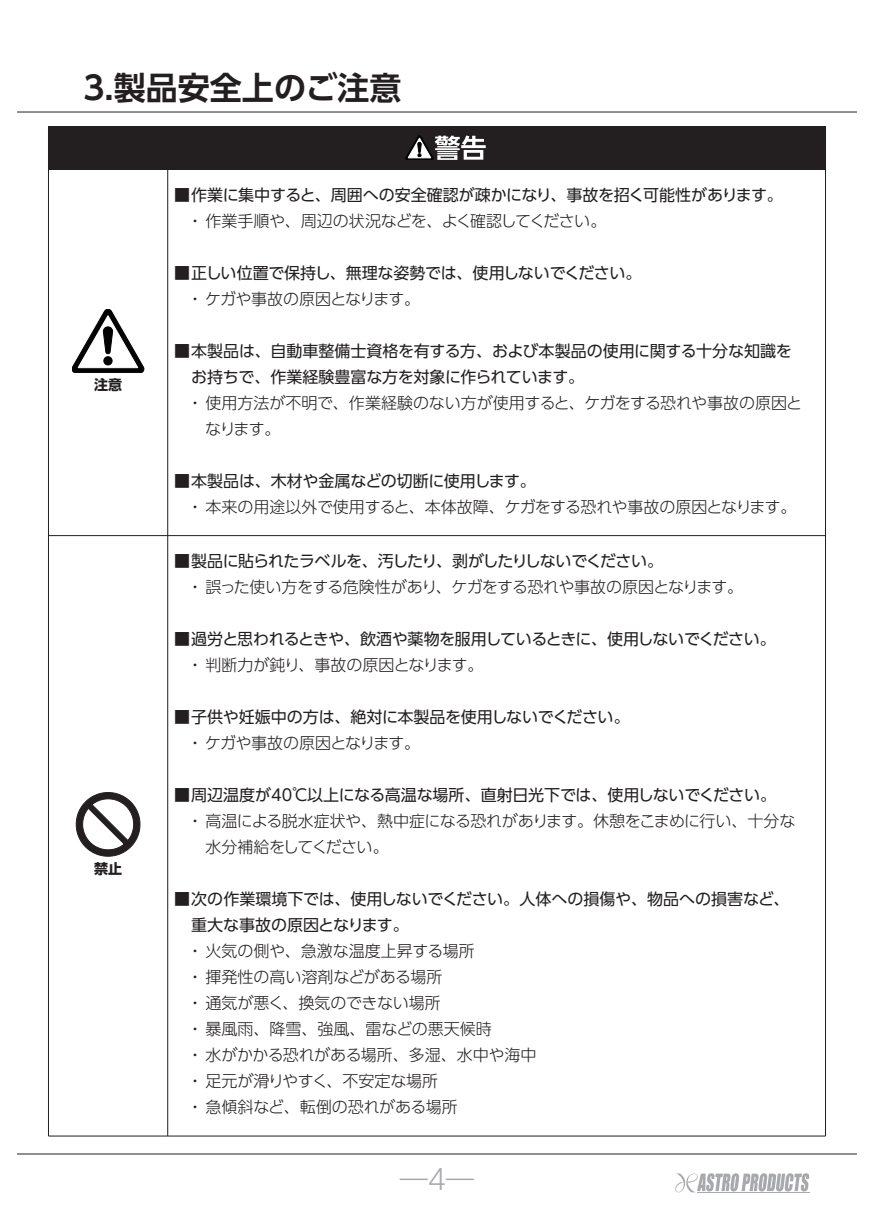
<style>
.page{position:relative;width:874px;height:1225px;background:#fff}
.page>*{position:absolute;margin:0;border:0;box-sizing:border-box;transform-origin:0 0}
.t1{font:700 32px "UD Shin Go Pr 6 De";color:#231f20}
.t2{font:300 28px "UD Shin Go Pr 6";color:#a8a9ad}
.t3{font:16px/26px "UD Shin Go Pr 6";letter-spacing:-.015em;color:#231f20}
.t4{font:300 16px/26px "UD Shin Go Pr 6";letter-spacing:-.01em;color:#231f20}
.t5{font:300 16px/26px "UD Shin Go Pr 6";letter-spacing:-.035em;color:#231f20}
.t6{font:16px "UD Shin Go Pr 6";letter-spacing:-.035em;color:#231f20}
.t7{font:300 16px "UD Shin Go Pr 6";letter-spacing:-.04em;color:#231f20}
.t8{font:16px "UD Shin Go Pr 6";letter-spacing:-.04em;color:#231f20}
.t9{font:300 16px "UD Shin Go Pr 6";letter-spacing:-.055em;color:#231f20}
.t10{font:300 16px "UD Shin Go Pr 6";letter-spacing:-.03em;color:#231f20}
.t11{font:700 14px "UD Shin Go Pr 6";color:#231f20}
</style>
<div class="page">
<hr style="left:17px;top:1153px;width:839px;height:1px;background:#231f20">
<hr style="left:17px;top:111px;width:839px;height:1px;background:#231f20">
<hr style="left:48px;top:126px;width:1px;height:1010px;background:#231f20">
<hr style="left:48px;top:1135px;width:777px;height:1px;background:#231f20">
<hr style="left:824px;top:126px;width:1px;height:1010px;background:#231f20">
<hr style="left:167px;top:126px;width:1px;height:1010px;background:#231f20">
<div style="left:48px;top:126px;width:777px;height:43px;background:#231f20"></div>
<svg style="left:405px;top:136px;width:80px;height:24px"></svg>
<hr style="left:48px;top:535px;width:777px;height:1px;background:#231f20">
<svg style="left:76px;top:792px;width:64px;height:64px"></svg>
<svg style="left:72px;top:309px;width:72px;height:64px"></svg>
<svg style="left:675px;top:1173px;width:133px;height:20px"></svg>
<hr style="left:696px;top:1192px;width:113px;height:1px;background:#a8a9ad">
<h1 class="t1" style="left:83px;top:62px;width:319px">3.製品安全上のご注意</h1>
<p class="t11" style="left:94px;top:373px;width:29px">注意</p>
<p class="t11" style="left:94px;top:857px;width:29px">禁止</p>
<p class="t3" style="left:174px;top:181px;width:610px">■ 作業に集中すると、周囲への安全確認が疎かになり、事故を招く可能性があります。</p>
<p class="t10" style="left:187px;top:208px;width:420px">・ 作業手順や、周辺の状況などを、よく確認してください。</p>
<p class="t3" style="left:174px;top:259px;width:468px">■ 正しい位置で保持し、無理な姿勢では、使用しないでください。</p>
<p class="t9" style="left:187px;top:286px;width:234px">・ ケガや事故の原因となります。</p>
<p class="t3" style="left:191px;top:337px;width:601px;text-indent:-17px">■ 本製品は、自動車整備士資格を有する方、および本製品の使用に関する十分な知識をお持ちで、作業経験豊富な方を対象に作られています。</p>
<p class="t4" style="left:205px;top:389px;width:598px;text-indent:-18px">・ 使用方法が不明で、作業経験のない方が使用すると、ケガをする恐れや事故の原因となります。</p>
<p class="t3" style="left:174px;top:467px;width:363px">■ 本製品は、木材や金属などの切断に使用します。</p>
<p class="t4" style="left:187px;top:493px;width:610px">・ 本来の用途以外で使用すると、本体故障、ケガをする恐れや事故の原因となります。</p>
<p class="t8" style="left:174px;top:548px;width:490px">■ 製品に貼られたラベルを、汚したり、剥がしたりしないでください。</p>
<p class="t7" style="left:187px;top:574px;width:557px">・ 誤った使い方をする危険性があり、ケガをする恐れや事故の原因となります。</p>
<p class="t6" style="left:174px;top:626px;width:603px">■ 過労と思われるときや、飲酒や薬物を服用しているときに、使用しないでください。</p>
<p class="t4" style="left:187px;top:651px;width:298px">・ 判断力が鈍り、事故の原因となります。</p>
<p class="t3" style="left:174px;top:703px;width:456px">■ 子供や妊娠中の方は、絶対に本製品を使用しないでください。</p>
<p class="t9" style="left:187px;top:730px;width:234px">・ ケガや事故の原因となります。</p>
<p class="t3" style="left:174px;top:781px;width:603px">■ 周辺温度が40℃以上になる高温な場所、直射日光下では、使用しないでください。</p>
<p class="t5" style="left:205px;top:807px;width:591px;text-indent:-18px">・ 高温による脱水症状や、熱中症になる恐れがあります。休憩をこまめに行い、十分な水分補給をしてください。</p>
<p class="t3" style="left:191px;top:885px;width:599px;text-indent:-17px">■ 次の作業環境下では、使用しないでください。人体への損傷や、物品への損害など、重大な事故の原因となります。</p>
<p class="t4" style="left:187px;top:937px;width:350px">・ 火気の側や、急激な温度上昇する場所<br>・ 揮発性の高い溶剤などがある場所<br>・ 通気が悪く、換気のできない場所<br>・ 暴風雨、降雪、強風、雷などの悪天候時<br>・ 水がかかる恐れがある場所、多湿、水中や海中・ 足元が滑りやすく、不安定な場所<br>・ 急傾斜など、転倒の恐れがある場所</p>
<h2 class="t2" style="left:399px;top:1156px;width:76px">―4―</h2>
</div>
